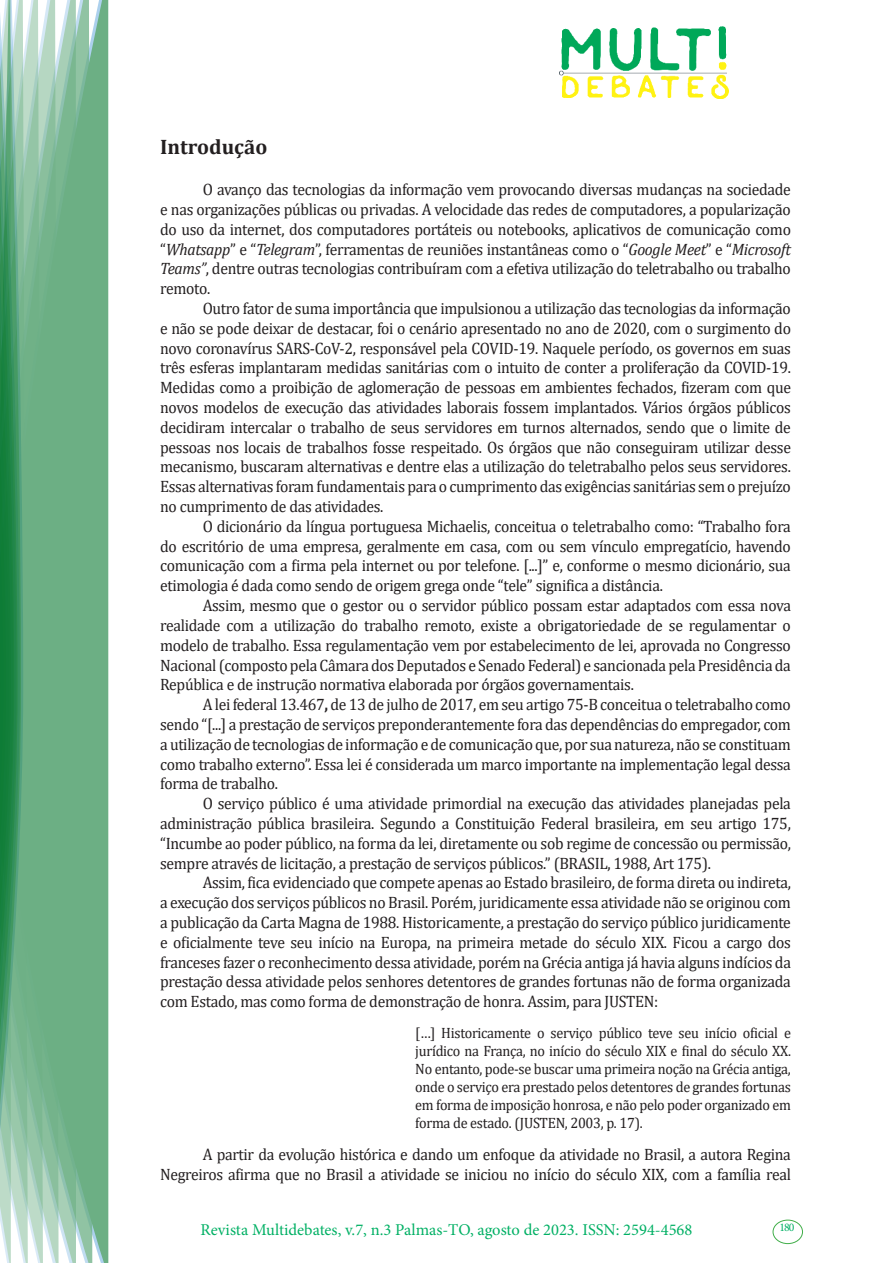
<style>
.page{position:relative;width:893px;height:1263px;background:#fff}
.page>*{position:absolute;margin:0;border:0;box-sizing:border-box;transform-origin:0 0}
.Titulo_2{font:700 21px "Cambria";color:#231f20}
.texto{font:16.5px/19.8px "Cambria";letter-spacing:-.02em;color:#231f20;text-align:justify;scale:.95 1}
.t1{font:16.5px "Minion Pro";color:#00b064}
.citacao{font:15px/18px "Cambria";letter-spacing:-.02em;color:#231f20;text-align:justify;scale:.95 1}
.t2{font:11.7px "Minion Pro";color:#00b064}
.s1{font-style:italic}
.s2{font-weight:700}
</style>
<div class="page">
<img style="left:559px;top:26px;width:169px;height:72px">
<div style="left:95px;top:0;width:14px;height:1263px;background:#6caf84"></div>
<svg style="left:79px;top:0;width:16px;height:1263px;background:#71b289"></svg>
<svg style="left:62px;top:0;width:17px;height:1263px;background:#75b48c"></svg>
<svg style="left:45px;top:0;width:17px;height:1263px;background:#7cb792"></svg>
<svg style="left:30px;top:0;width:15px;height:1263px;background:#80ba96"></svg>
<svg style="left:0;top:0;width:30px;height:1263px;background:#61a97f"></svg>
<div style="left:772px;top:1219px;width:31px;height:25px;border:1px solid #40ae49;border-radius:50%"></div>
<p class="Titulo_2" style="left:160px;top:132px;width:109px">Introdução</p>
<p class="texto" style="left:160px;top:180px;width:665px;text-indent:43px">O avanço das tecnologias da informação vem provocando diversas mudanças na sociedade e nas organizações públicas ou privadas. A velocidade das redes de computadores, a popularização do uso da internet, dos computadores portáteis ou notebooks, aplicativos de comunicação como “<span class="s1">Whatsapp</span>” e “<span class="s1">Telegram</span>”, ferramentas de reuniões instantâneas como o “<span class="s1">Google Meet</span>” e “<span class="s1">Microsoft Teams”</span>, dentre outras tecnologias contribuíram com a efetiva utilização do teletrabalho ou trabalho remoto.</p>
<p class="texto" style="left:160px;top:298px;width:666px;text-indent:43px">Outro fator de suma importância que impulsionou a utilização das tecnologias da informação e não se pode deixar de destacar, foi o cenário apresentado no ano de 2020, com o surgimento do novo coronavírus SARS-CoV-2, responsável pela COVID-19. Naquele período, os governos em suas três esferas implantaram medidas sanitárias com o intuito de conter a proliferação da COVID-19.<br>Medidas como a proibição de aglomeração de pessoas em ambientes fechados, fizeram com que novos modelos de execução das atividades laborais fossem implantados. Vários órgãos públicos decidiram intercalar o trabalho de seus servidores em turnos alternados, sendo que o limite de pessoas nos locais de trabalhos fosse respeitado. Os órgãos que não conseguiram utilizar desse mecanismo, buscaram alternativas e dentre elas a utilização do teletrabalho pelos seus servidores.<br>Essas alternativas foram fundamentais para o cumprimento das exigências sanitárias sem o prejuízo no cumprimento de das atividades.</p>
<p class="texto" style="left:160px;top:516px;width:665px;text-indent:43px">O dicionário da língua portuguesa Michaelis, conceitua o teletrabalho como: “Trabalho fora do escritório de uma empresa, geralmente em casa, com ou sem vínculo empregatício, havendo comunicação com a firma pela internet ou por telefone. [...]” e, conforme o mesmo dicionário, sua etimologia é dada como sendo de origem grega onde “tele” significa a distância.</p>
<p class="texto" style="left:160px;top:595px;width:666px;text-indent:43px">Assim, mesmo que o gestor ou o servidor público possam estar adaptados com essa nova realidade com a utilização do trabalho remoto, existe a obrigatoriedade de se regulamentar o modelo de trabalho. Essa regulamentação vem por estabelecimento de lei, aprovada no Congresso Nacional (composto pela Câmara dos Deputados e Senado Federal) e sancionada pela Presidência da República e de instrução normativa elaborada por órgãos governamentais.</p>
<p class="texto" style="left:160px;top:694px;width:665px;text-indent:43px">A lei federal 13.467<span class="s2">,</span> de 13 de julho de 2017, em seu artigo 75-B conceitua o teletrabalho como sendo “[...] a prestação de serviços preponderantemente fora das dependências do empregador, com a utilização de tecnologias de informação e de comunicação que, por sua natureza, não se constituam como trabalho externo”. Essa lei é considerada um marco importante na implementação legal dessa forma de trabalho.</p>
<p class="texto" style="left:160px;top:793px;width:665px;text-indent:43px">O serviço público é uma atividade primordial na execução das atividades planejadas pela administração pública brasileira. Segundo a Constituição Federal brasileira, em seu artigo 175, “Incumbe ao poder público, na forma da lei, diretamente ou sob regime de concessão ou permissão, sempre através de licitação, a prestação de serviços públicos.” (BRASIL, 1988, Art 175).</p>
<p class="texto" style="left:160px;top:873px;width:665px;text-indent:43px">Assim, fica evidenciado que compete apenas ao Estado brasileiro, de forma direta ou indireta, a execução dos serviços públicos no Brasil. Porém, juridicamente essa atividade não se originou com a publicação da Carta Magna de 1988. Historicamente, a prestação do serviço público juridicamente e oficialmente teve seu início na Europa, na primeira metade do século XIX. Ficou a cargo dos franceses fazer o reconhecimento dessa atividade, porém na Grécia antiga já havia alguns indícios da prestação dessa atividade pelos senhores detentores de grandes fortunas não de forma organizada com Estado, mas como forma de demonstração de honra. Assim, para JUSTEN:</p>
<p class="citacao" style="left:415px;top:1024px;width:397px">[…] Historicamente o serviço público teve seu início oficial e jurídico na França, no início do século XIX e final do século XX.<br>No entanto, pode-se buscar uma primeira noção na Grécia antiga, onde o serviço era prestado pelos detentores de grandes fortunas em forma de imposição honrosa, e não pelo poder organizado em forma de estado. (JUSTEN, 2003, p. 17).</p>
<p class="texto" style="left:160px;top:1145px;width:665px;text-align:right">A partir da evolução histórica e dando um enfoque da atividade no Brasil, a autora Regina<br>Negreiros afirma que no Brasil a atividade se iniciou no início do século XIX, com a família real</p>
<p class="t1" style="left:200px;top:1218px;width:493px">Revista Multidebates, v.7, n.3 Palmas-TO, agosto de 2023. ISSN: 2594-4568</p>
<p class="t2" style="left:779px;top:1219px;width:16px">180</p>
</div>
